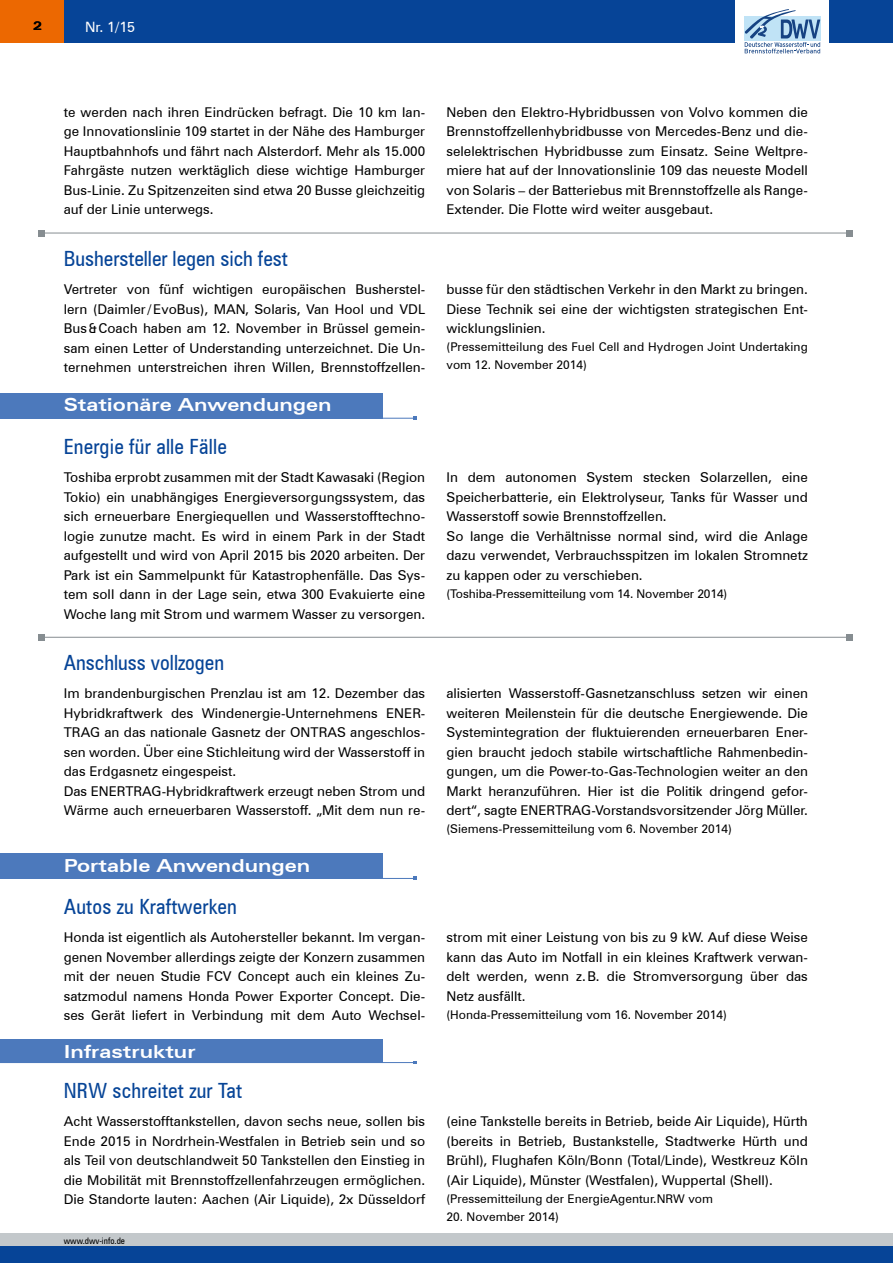
<style>
.page{position:relative;width:893px;height:1263px;background:#fff}
.page>*{position:absolute;margin:0;border:0;box-sizing:border-box;transform-origin:0 0}
.t1{font:condensed 21px "Zurich BT";letter-spacing:.01em;color:#064497}
.t2{font:700 expanded 18px "Zurich BT";color:#fff}
.t3{font:14.25px "Zurich BT";color:#fff}
.t4{font:13.5px/19.5px "Zurich BT";color:#000;text-align:justify}
.t5{font:12px/18px "Zurich BT";color:#000}
.t6{font:700 expanded 12px "Zurich BT";color:#000}
.t7{font:condensed 9px "Zurich BT";color:#000}
</style>
<div class="page">
<div style="left:64px;top:0;width:829px;height:43px;background:#064497"></div>
<div style="left:0;top:0;width:64px;height:43px;background:#ec6801"></div>
<div style="left:736px;top:0;width:93px;height:60px;background:#fff"></div>
<div style="left:0;top:1246px;width:893px;height:17px;background:#064497"></div>
<div style="left:0;top:1233px;width:893px;height:13px;background:#c3c8cb"></div>
<div style="left:744px;top:16px;width:38px;height:25px;background:#c0e3f6"></div>
<div style="left:781px;top:16px;width:40px;height:25px;background:#c0e3f6"></div>
<svg style="left:745px;top:9px;width:75px;height:44px"></svg>
<div style="left:0;top:393px;width:383px;height:26px;background:#4c79bc"></div>
<hr style="left:0;top:418px;width:414px;height:1px;background:#4c79bc">
<div style="left:0;top:853px;width:383px;height:26px;background:#4c79bc"></div>
<hr style="left:0;top:878px;width:414px;height:1px;background:#4c79bc">
<div style="left:0;top:1040px;width:383px;height:23px;background:#4c79bc"></div>
<hr style="left:0;top:1062px;width:414px;height:1px;background:#4c79bc">
<hr style="left:41px;top:233px;width:808px;height:1px;background:#868d91">
<div style="left:38px;top:230px;width:7px;height:6px;background:#868d91"></div>
<div style="left:846px;top:230px;width:7px;height:6px;background:#868d91"></div>
<hr style="left:41px;top:637px;width:808px;height:1px;background:#868d91">
<div style="left:38px;top:634px;width:7px;height:6px;background:#868d91"></div>
<div style="left:846px;top:634px;width:7px;height:6px;background:#868d91"></div>
<p class="t6" style="left:33px;top:19px;width:10px">2</p>
<p class="t3" style="left:85px;top:18px;width:52px">Nr. 1/15</p>
<p class="t4" style="left:64px;top:102px;width:363px">te werden nach ihren Eindrücken befragt. Die 10 km lan&shy;ge Innovationslinie 109 startet in der Nähe des Hamburger Hauptbahnhofs und fährt nach Alsterdorf. Mehr als 15.000<br>Fahrgäste nutzen werktäglich diese wichtige Hamburger Bus-Linie. Zu Spitzenzeiten sind etwa 20 Busse gleichzeitig auf der Linie unterwegs.</p>
<p class="t4" style="left:446px;top:102px;width:363px">Neben den Elektro-Hybridbussen von Volvo kommen die Brennstoffzellenhybridbusse von Mercedes-Benz und die&shy;selelektrischen Hybridbusse zum Einsatz. Seine Weltpre&shy;miere hat auf der Innovationslinie 109 das neueste Modell von Solaris – der Batteriebus mit Brennstoffzelle als Range-Extender. Die Flotte wird weiter ausgebaut.</p>
<h1 class="t1" style="left:64px;top:246px;width:226px">Bushersteller legen sich fest</h1>
<p class="t4" style="left:64px;top:279px;width:363px">Vertreter von fünf wichtigen europäischen Busherstel&shy;lern (Daimler/EvoBus), MAN, Solaris, Van Hool und VDL Bus&amp;Coach haben am 12. November in Brüssel gemein&shy;sam einen Letter of Understanding unterzeichnet. Die Un&shy;ternehmen unterstreichen ihren Willen, Brennstoffzellen-</p>
<p class="t4" style="left:446px;top:279px;width:363px">busse für den städtischen Verkehr in den Markt zu bringen.<br>Diese Technik sei eine der wichtigsten strategischen Ent&shy;wicklungslinien.</p>
<p class="t5" style="left:446px;top:338px;width:363px">(Pressemitteilung des Fuel Cell and Hydrogen Joint Undertaking vom 12. November 2014)</p>
<h2 class="t2" style="left:64px;top:394px;width:269px">Stationäre Anwendungen</h2>
<h1 class="t1" style="left:64px;top:434px;width:165px">Energie für alle Fälle</h1>
<p class="t4" style="left:64px;top:467px;width:363px">Toshiba erprobt zusammen mit der Stadt Kawasaki (Region Tokio) ein unabhängiges Energieversorgungssystem, das sich erneuerbare Energiequellen und Wasserstofftechno&shy;logie zunutze macht. Es wird in einem Park in der Stadt aufgestellt und wird von April 2015 bis 2020 arbeiten. Der Park ist ein Sammelpunkt für Katastrophenfälle. Das Sys&shy;tem soll dann in der Lage sein, etwa 300 Evakuierte eine Woche lang mit Strom und warmem Wasser zu versorgen.</p>
<p class="t4" style="left:446px;top:467px;width:363px;text-align:left">In dem autonomen System stecken Solarzellen, eine Speicherbatterie, ein Elektrolyseur, Tanks für Wasser und Wasserstoff sowie Brennstoffzellen.<br>So lange die Verhältnisse normal sind, wird die Anlage dazu verwendet, Verbrauchsspitzen im lokalen Stromnetz zu kappen oder zu verschieben.</p>
<p class="t5" style="left:446px;top:584px;width:282px">(Toshiba-Pressemitteilung vom 14. November 2014)</p>
<h1 class="t1" style="left:64px;top:650px;width:162px">Anschluss vollzogen</h1>
<p class="t4" style="left:64px;top:684px;width:363px;text-align:left">Im brandenburgischen Prenzlau ist am 12. Dezember das Hybridkraftwerk des Windenergie-Unternehmens ENER-TRAG an das nationale Gasnetz der ONTRAS angeschlos&shy;sen worden. Über eine Stichleitung wird der Wasserstoff in das Erdgasnetz eingespeist.<br>Das ENERTRAG-Hybridkraftwerk erzeugt neben Strom und Wärme auch erneuerbaren Wasserstoff. „Mit dem nun re-</p>
<p class="t4" style="left:446px;top:684px;width:363px">alisierten Wasserstoff-Gasnetzanschluss setzen wir einen weiteren Meilenstein für die deutsche Energiewende. Die Systemintegration der fluktuierenden erneuerbaren Ener&shy;gien braucht jedoch stabile wirtschaftliche Rahmenbedin&shy;gungen, um die Power-to-Gas-Technologien weiter an den Markt heranzuführen. Hier ist die Politik dringend gefor&shy;dert“, sagte ENERTRAG-Vorstandsvorsitzender Jörg Müller.</p>
<p class="t5" style="left:446px;top:820px;width:287px">(Siemens-Pressemitteilung vom 6. November 2014)</p>
<h2 class="t2" style="left:64px;top:854px;width:248px">Portable Anwendungen</h2>
<h1 class="t1" style="left:64px;top:894px;width:175px">Autos zu Kraftwerken</h1>
<p class="t4" style="left:64px;top:928px;width:363px">Honda ist eigentlich als Autohersteller bekannt. Im vergan&shy;genen November allerdings zeigte der Konzern zusammen mit der neuen Studie FCV Concept auch ein kleines Zu&shy;satzmodul namens Honda Power Exporter Concept. Die&shy;ses Gerät liefert in Verbindung mit dem Auto Wechsel-</p>
<p class="t4" style="left:446px;top:928px;width:363px">strom mit einer Leistung von bis zu 9 kW. Auf diese Weise kann das Auto im Notfall in ein kleines Kraftwerk verwan&shy;delt werden, wenn z.B. die Stromversorgung über das Netz ausfällt.</p>
<p class="t5" style="left:446px;top:1005px;width:282px">(Honda-Pressemitteilung vom 16. November 2014)</p>
<h2 class="t2" style="left:64px;top:1040px;width:133px">Infrastruktur</h2>
<h1 class="t1" style="left:64px;top:1078px;width:180px">NRW schreitet zur Tat</h1>
<p class="t4" style="left:64px;top:1112px;width:363px">Acht Wasserstofftankstellen, davon sechs neue, sollen bis Ende 2015 in Nordrhein-Westfalen in Betrieb sein und so als Teil von deutschlandweit 50 Tankstellen den Einstieg in die Mobilität mit Brennstoffzellenfahrzeugen ermöglichen.<br>Die Standorte lauten: Aachen (Air Liquide), 2x Düsseldorf</p>
<p class="t4" style="left:446px;top:1112px;width:363px">(eine Tankstelle bereits in Betrieb, beide Air Liquide), Hürth (bereits in Betrieb, Bustankstelle, Stadtwerke Hürth und Brühl), Flughafen Köln/Bonn (Total/Linde), Westkreuz Köln (Air Liquide), Münster (Westfalen), Wuppertal (Shell).</p>
<p class="t5" style="left:446px;top:1189px;width:268px">(Pressemitteilung der EnergieAgentur.NRW vom</p>
<p class="t5" style="left:446px;top:1207px;width:114px">20. November 2014)</p>
<p class="t7" style="left:64px;top:1235px;width:63px">www.dwv-info.de</p>
</div>
